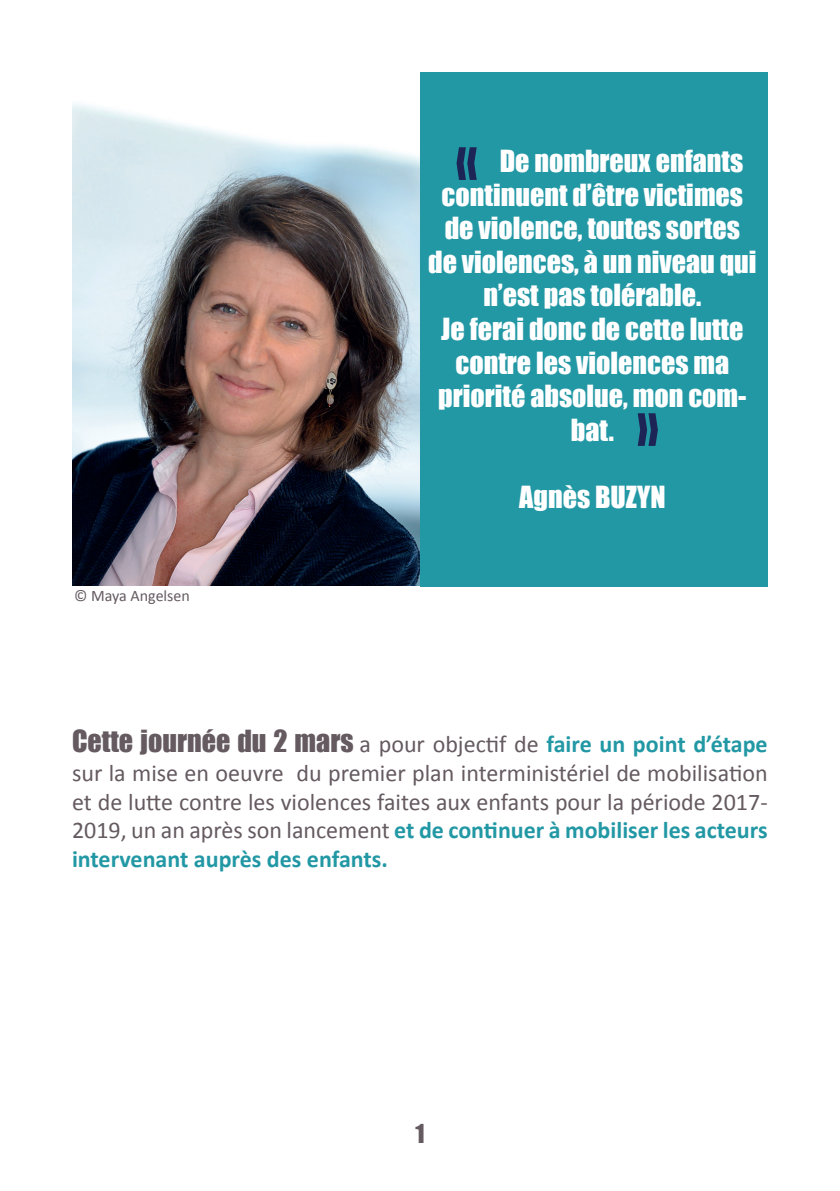
<style>
.page{position:relative;width:840px;height:1191px;background:#fff}
.page>*{position:absolute;margin:0;border:0;box-sizing:border-box;transform-origin:0 0}
.t1{font:60px "Impact";color:#1c2555}
.t2{font:28px "Impact";color:#fff}
.t3{font:28px "Impact";color:#645a60}
.t4{font:24px/28.8px "Calibri";color:#645a60;text-align:justify}
.t5{font:24px "Impact";color:#645a60}
.t6{font:16px "Calibri";color:#645a60}
.s1{font-family:"Calibri";font-size:24px}
.s2{font-family:"Calibri";font-weight:700;font-size:24px;color:#2298a5}
.s3{font-weight:700;color:#2298a5}
</style>
<div class="page">
<div style="left:419px;top:72px;width:348px;height:514px;background:#2398a5"></div>
<img style="left:72px;top:103px;width:347px;height:482px">
<h1 class="t1" style="left:455px;top:113px;width:24px">«</h1>
<p class="t2" style="left:499px;top:139px;width:245px">De nombreux enfants</p>
<p class="t2" style="left:441px;top:173px;width:303px">continuent d’être victimes</p>
<p class="t2" style="left:444px;top:206px;width:296px">de violence, toutes sortes</p>
<p class="t2" style="left:428px;top:240px;width:330px">de violences, à un niveau qui</p>
<p class="t2" style="left:483px;top:274px;width:219px">n’est pas tolérable.</p>
<p class="t2" style="left:441px;top:307px;width:303px">Je ferai donc de cette lutte</p>
<p class="t2" style="left:455px;top:341px;width:275px">contre les violences ma</p>
<p class="t2" style="left:438px;top:374px;width:309px">priorité absolue, mon com-</p>
<p class="t2" style="left:570px;top:408px;width:45px">bat.</p>
<h1 class="t1" style="left:658px;top:480px;width:24px;rotate:-180deg">«</h1>
<p class="t6" style="left:74px;top:586px;width:117px">© Maya Angelsen</p>
<p class="t2" style="left:519px;top:475px;width:148px">Agnès BUZYN</p>
<p class="t3" style="left:72px;top:719px;width:696px">Cette journée du 2 mars <span class="s1">a pour objectif de</span> <span class="s2">faire un point d’étape</span></p>
<p class="t4" style="left:72px;top:758px;width:696px">sur la mise en oeuvre du premier plan interministériel de mobilisation et de lutte contre les violences faites aux enfants pour la période 2017- 2019, un an après son lancement <span class="s3">et de continuer à mobiliser les acteurs intervenant auprès des enfants.</span></p>
<p class="t5" style="left:415px;top:1114px;width:11px">1</p>
</div>
